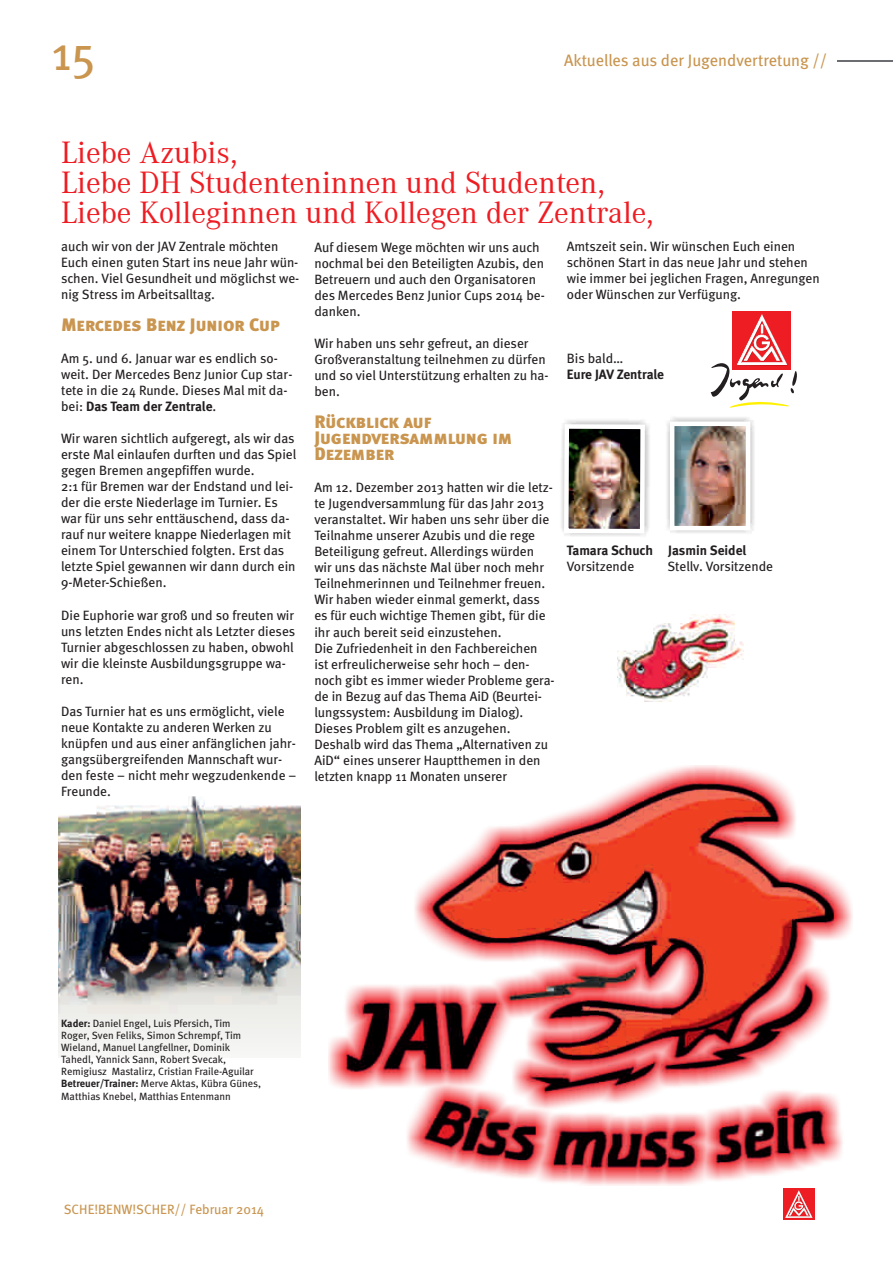
<style>
.page{position:relative;width:893px;height:1263px;background:#fff}
.page>*{position:absolute;margin:0;border:0;box-sizing:border-box;transform-origin:0 0}
.t1{font:47.85px "Meta";color:#c9954f}
.t2{font:31.8px/30px "Corporate A";color:#ee1d23}
.t3{font:18px/16px "Meta Black Caps";color:#c9954f}
.t4{font:16.5px "Meta";color:#c9954f}
.t5{font:13.5px/16px "Meta";color:#231f20}
.t6{font:700 13.5px "Meta";color:#231f20}
.t7{font:13.5px "Meta";color:#c9954f}
.t8{font:10.5px/12.1px "Meta";color:#231f20}
.s1{font-weight:700}
.s2{font-family:"Meta Bold LF"}
</style>
<div class="page">
<img style="left:58px;top:796px;width:242px;height:257px">
<img style="left:329px;top:766px;width:524px;height:419px">
<div style="left:783px;top:1188px;width:31px;height:32px;background:#ee1d23"></div>
<svg style="left:785px;top:1190px;width:28px;height:28px"></svg>
<hr style="left:837px;top:60px;width:56px;height:1px;background:#6c6d70">
<div style="left:732px;top:311px;width:59px;height:58px;background:#ee1d23"></div>
<svg style="left:711px;top:314px;width:86px;height:94px"></svg>
<img style="left:617px;top:615px;width:127px;height:87px">
<div style="left:664px;top:415px;width:92px;height:121px;background:#231f20;opacity:.49"></div>
<img style="left:675px;top:427px;width:70px;height:98px">
<div style="left:670px;top:422px;width:80px;height:108px;border:4px solid #fff"></div>
<div style="left:558px;top:418px;width:93px;height:121px;background:#231f20;opacity:.49"></div>
<img style="left:562px;top:422px;width:85px;height:114px">
<h1 class="t1" style="left:52px;top:32px;width:45px">15</h1>
<p class="t4" style="left:564px;top:53px;width:265px">Aktuelles aus der Jugendvertretung //</p>
<h2 class="t2" style="left:61px;top:141px;width:594px">Liebe Azubis,<br>Liebe DH Studenteninnen und Studenten,<br>Liebe Kolleginnen und Kollegen der Zentrale,</h2>
<p class="t5" style="left:61px;top:239px;width:240px">auch wir von der JAV Zentrale möchten Euch einen guten Start ins neue Jahr wün&shy;schen. Viel Gesundheit und möglichst we&shy;nig Stress im Arbeitsalltag.</p>
<h3 class="t3" style="left:61px;top:318px;width:220px">Mercedes Benz Junior Cup</h3>
<p class="t5" style="left:61px;top:351px;width:233px">Am 5. und 6. Januar war es endlich so&shy;weit. Der Mercedes Benz Junior Cup star&shy;tete in die 24 Runde. Dieses Mal mit da&shy;bei: <span class="s1">Das Team der Zentrale</span>.</p>
<p class="t5" style="left:61px;top:431px;width:237px">Wir waren sichtlich aufgeregt, als wir das erste Mal einlaufen durften und das Spiel gegen Bremen angepfiffen wurde.<br>2:1 für Bremen war der Endstand und lei&shy;der die erste Niederlage im Turnier. Es war für uns sehr enttäuschend, dass da&shy;rauf nur weitere knappe Niederlagen mit einem Tor Unterschied folgten. Erst das letzte Spiel gewannen wir dann durch ein 9-Meter-Schießen.</p>
<p class="t5" style="left:61px;top:608px;width:236px">Die Euphorie war groß und so freuten wir uns letzten Endes nicht als Letzter dieses Turnier abgeschlossen zu haben, obwohl wir die kleinste Ausbildungsgruppe wa&shy;ren.</p>
<p class="t5" style="left:61px;top:704px;width:237px">Das Turnier hat es uns ermöglicht, viele neue Kontakte zu anderen Werken zu knüpfen und aus einer anfänglichen jahr&shy;gangsübergreifenden Mannschaft wur&shy;den feste – nicht mehr wegzudenkende – Freunde.</p>
<p class="t5" style="left:314px;top:240px;width:232px">Auf diesem Wege möchten wir uns auch nochmal bei den Beteiligten Azubis, den<br>Betreuern und auch den Organisatoren des Mercedes Benz Junior Cups 2014 be&shy;danken.</p>
<p class="t5" style="left:314px;top:336px;width:236px">Wir haben uns sehr gefreut, an dieser<br>Großveranstaltung teilnehmen zu dürfen und so viel Unterstützung erhalten zu ha&shy;ben.</p>
<h3 class="t3" style="left:314px;top:415px;width:199px">Rückblick auf<br>Jugendversammlung im<br>Dezember</h3>
<p class="t5" style="left:314px;top:480px;width:242px">Am 12. Dezember 2013 hatten wir die letz&shy;te Jugendversammlung für das Jahr 2013 veranstaltet. Wir haben uns sehr über die Teilnahme unserer Azubis und die rege Beteiligung gefreut. Allerdings würden wir uns das nächste Mal über noch mehr Teilnehmerinnen und Teilnehmer freuen.<br>Wir haben wieder einmal gemerkt, dass es für euch wichtige Themen gibt, für die ihr auch bereit seid einzustehen.<br>Die Zufriedenheit in den Fachbereichen ist erfreulicherweise sehr hoch – den&shy;noch gibt es immer wieder Probleme gera&shy;de in Bezug auf das Thema AiD (Beurtei&shy;lungssystem: Ausbildung im Dialog).<br>Dieses Problem gilt es anzugehen.<br>Deshalb wird das Thema „Alternativen zu AiD“ eines unserer Hauptthemen in den letzten knapp 11 Monaten unserer</p>
<p class="t5" style="left:567px;top:239px;width:254px">Amtszeit sein. Wir wünschen Euch einen schönen Start in das neue Jahr und stehen wie immer bei jeglichen Fragen, Anregungen oder Wünschen zur Verfügung.</p>
<p class="t5" style="left:567px;top:351px;width:58px">Bis bald…</p>
<p class="t6" style="left:567px;top:368px;width:99px">Eure JAV Zentrale</p>
<p class="t6" style="left:567px;top:545px;width:181px">Tamara Schuch Jasmin Seidel</p>
<p class="t5" style="left:567px;top:559px;width:69px">Vorsitzende</p>
<p class="t5" style="left:667px;top:559px;width:107px">Stellv. Vorsitzende</p>
<p class="t8" style="left:61px;top:1018px;width:201px"><span class="s1">Kader:</span> Daniel Engel, Luis Pfersich, Tim Roger, Sven Feliks, Simon Schrempf, Tim Wieland, Manuel Langfellner, Dominik Tahedl, Yannick Sann, Robert Svecak, Remigiusz Mastalirz, Cristian Fraile-Aguilar <span class="s2">Betreuer/Trainer:</span> Merve Aktas, Kübra Günes, Matthias Knebel, Matthias Entenmann</p>
<p class="t7" style="left:64px;top:1204px;width:202px">SCHE!BENW!SCHER// Februar 2014</p>
</div>
